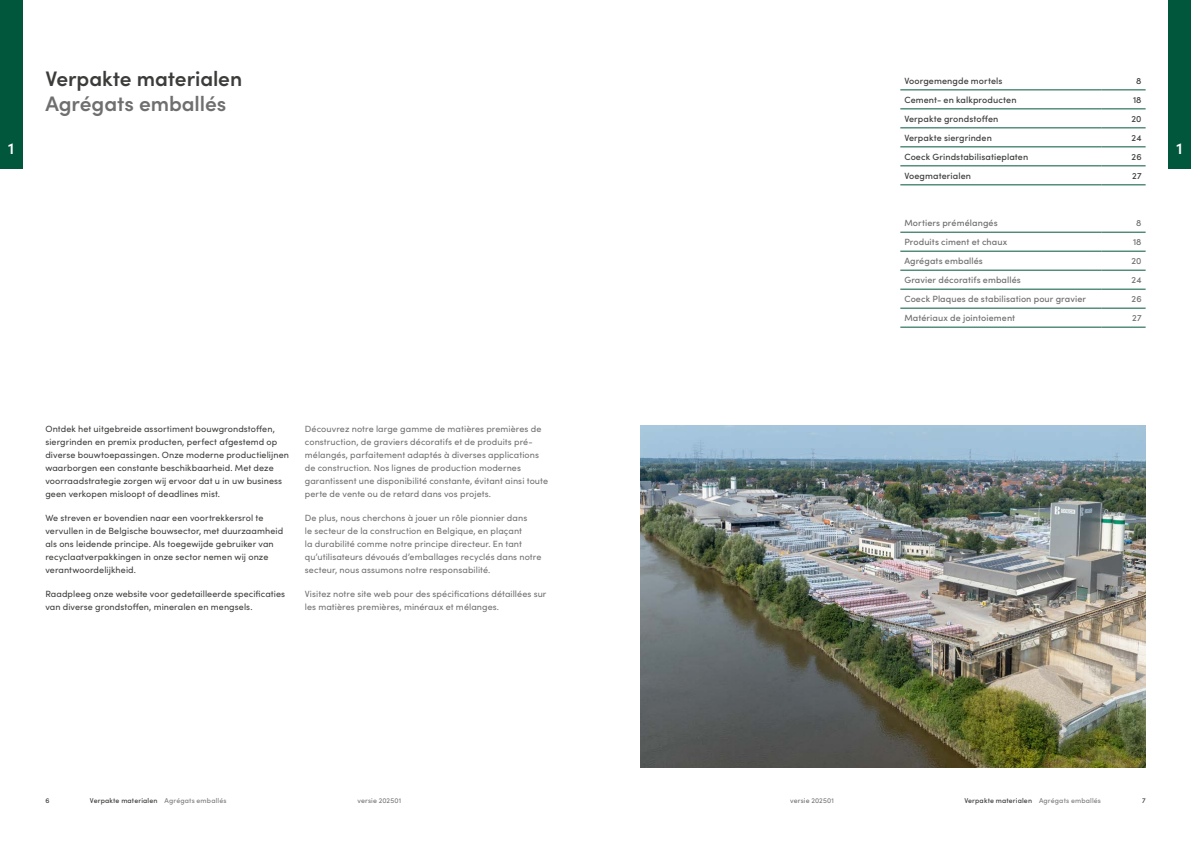
<style>
.page{position:relative;width:1191px;height:842px;background:#fff}
.page>*{position:absolute;margin:0;border:0;box-sizing:border-box;transform-origin:0 0}
.t1{font:600 21px "Sofia Pro";letter-spacing:-.005em;color:#3c3c3b}
.t2{font:600 21px "Sofia Pro";letter-spacing:-.005em;color:#706f6f}
.t3{font:600 16px "Sofia Pro";color:#fff}
.t4{font:9px/13px "Sofia Pro";letter-spacing:.01em;color:#706f6f}
.t5{font:9px/13px "Sofia Pro";letter-spacing:.01em;color:#3c3c3b}
.t6{font:500 9px "Sofia Pro";letter-spacing:.01em;color:#706f6f}
.t7{font:500 9px "Sofia Pro";letter-spacing:.01em;color:#3c3c3b}
.t8{font:500 7px "Sofia Pro";letter-spacing:.02em;color:#3c3c3b}
.t9{font:7px "Sofia Pro";letter-spacing:.02em;color:#706f6f}
.s1{color:#818080}
</style>
<div class="page">
<div style="left:0;top:0;width:23px;height:168px;background:#00573c"></div>
<div style="left:1168px;top:0;width:23px;height:168px;background:#00573c"></div>
<img style="left:641px;top:425px;width:504px;height:343px">
<hr style="left:900px;top:90px;width:201px;height:1px;background:#00573c">
<hr style="left:1101px;top:90px;width:44px;height:1px;background:#00573c">
<hr style="left:900px;top:109px;width:201px;height:1px;background:#00573c">
<hr style="left:1101px;top:109px;width:44px;height:1px;background:#00573c">
<hr style="left:900px;top:128px;width:201px;height:1px;background:#00573c">
<hr style="left:1101px;top:128px;width:44px;height:1px;background:#00573c">
<hr style="left:900px;top:147px;width:201px;height:1px;background:#00573c">
<hr style="left:1101px;top:147px;width:44px;height:1px;background:#00573c">
<hr style="left:900px;top:166px;width:201px;height:1px;background:#00573c">
<hr style="left:1101px;top:166px;width:44px;height:1px;background:#00573c">
<hr style="left:900px;top:185px;width:201px;height:1px;background:#00573c">
<hr style="left:1101px;top:185px;width:44px;height:1px;background:#00573c">
<hr style="left:900px;top:232px;width:201px;height:1px;background:#00573c">
<hr style="left:1101px;top:232px;width:44px;height:1px;background:#00573c">
<hr style="left:900px;top:251px;width:201px;height:1px;background:#00573c">
<hr style="left:1101px;top:251px;width:44px;height:1px;background:#00573c">
<hr style="left:900px;top:270px;width:201px;height:1px;background:#00573c">
<hr style="left:1101px;top:270px;width:44px;height:1px;background:#00573c">
<hr style="left:900px;top:289px;width:201px;height:1px;background:#00573c">
<hr style="left:1101px;top:289px;width:44px;height:1px;background:#00573c">
<hr style="left:900px;top:308px;width:201px;height:1px;background:#00573c">
<hr style="left:1101px;top:308px;width:44px;height:1px;background:#00573c">
<hr style="left:900px;top:327px;width:201px;height:1px;background:#00573c">
<hr style="left:1101px;top:327px;width:44px;height:1px;background:#00573c">
<h1 class="t1" style="left:45px;top:63px;width:198px">Verpakte materialen</h1>
<h1 class="t2" style="left:45px;top:88px;width:182px">Agrégats emballés</h1>
<p class="t7" style="left:904px;top:74px;width:100px">Voorgemengde mortels</p>
<p class="t7" style="left:1136px;top:74px;width:7px">8</p>
<p class="t7" style="left:904px;top:93px;width:114px">Cement- en kalkproducten</p>
<p class="t7" style="left:1133px;top:93px;width:10px">18</p>
<p class="t7" style="left:904px;top:112px;width:96px">Verpakte grondstoffen</p>
<p class="t7" style="left:1131px;top:112px;width:12px">20</p>
<p class="t7" style="left:904px;top:131px;width:89px">Verpakte siergrinden</p>
<p class="t7" style="left:1131px;top:131px;width:11px">24</p>
<p class="t7" style="left:904px;top:150px;width:125px">Coeck Grindstabilisatieplaten</p>
<p class="t7" style="left:1131px;top:150px;width:12px">26</p>
<p class="t7" style="left:904px;top:169px;width:68px">Voegmaterialen</p>
<p class="t7" style="left:1132px;top:169px;width:11px">27</p>
<p class="t6" style="left:904px;top:216px;width:95px">Mortiers prémélangés</p>
<p class="t6" style="left:1136px;top:216px;width:7px">8</p>
<p class="t6" style="left:904px;top:235px;width:104px">Produits ciment et chaux</p>
<p class="t6" style="left:1133px;top:235px;width:10px">18</p>
<p class="t6" style="left:904px;top:254px;width:80px">Agrégats emballés</p>
<p class="t6" style="left:1131px;top:254px;width:12px">20</p>
<p class="t6" style="left:904px;top:273px;width:118px">Gravier décoratifs emballés</p>
<p class="t6" style="left:1131px;top:273px;width:11px">24</p>
<p class="t6" style="left:904px;top:292px;width:183px">Coeck Plaques de stabilisation pour gravier</p>
<p class="t6" style="left:1131px;top:292px;width:12px">26</p>
<p class="t6" style="left:904px;top:311px;width:112px">Matériaux de jointoiement</p>
<p class="t6" style="left:1132px;top:311px;width:11px">27</p>
<h2 class="t3" style="left:8px;top:137px;width:8px">1</h2>
<h2 class="t3" style="left:1176px;top:137px;width:8px">1</h2>
<p class="t5" style="left:45px;top:422px;width:245px">Ontdek het uitgebreide assortiment bouwgrondstoffen, siergrinden en premix producten, perfect afgestemd op diverse bouwtoepassingen. Onze moderne productielijnen waarborgen een constante beschikbaarheid. Met deze voorraadstrategie zorgen wij ervoor dat u in uw business geen verkopen misloopt of deadlines mist.</p>
<p class="t5" style="left:45px;top:511px;width:239px">We streven er bovendien naar een voortrekkersrol te vervullen in de Belgische bouwsector, met duurzaamheid als ons leidende principe. Als toegewijde gebruiker van recyclaatverpakkingen in onze sector nemen wij onze verantwoordelijkheid.</p>
<p class="t5" style="left:45px;top:587px;width:241px">Raadpleeg onze website voor gedetailleerde specificaties van diverse grondstoffen, mineralen en mengsels.</p>
<p class="t4" style="left:305px;top:421px;width:245px">Découvrez notre large gamme de matières premières de construction, de graviers décoratifs et de produits pré&shy;mélangés, parfaitement adaptés à diverses applications de construction. Nos lignes de production modernes garantissent une disponibilité constante, évitant ainsi toute perte de vente ou de retard dans vos projets.</p>
<p class="t4" style="left:305px;top:511px;width:238px">De plus, nous cherchons à jouer un rôle pionnier dans<br>le secteur de la construction en Belgique, en plaçant<br>la durabilité comme notre principe directeur. En tant qu’utilisateurs dévoués d’emballages recyclés dans notre secteur, nous assumons notre responsabilité.</p>
<p class="t4" style="left:305px;top:587px;width:243px">Visitez notre site web pour des spécifications détaillées sur les matières premières, minéraux et mélanges.</p>
<p class="t8" style="left:45px;top:795px;width:6px">6</p>
<p class="t8" style="left:90px;top:795px;width:138px">Verpakte materialen <span class="s1">Agrégats emballés</span></p>
<p class="t9" style="left:357px;top:795px;width:45px">versie 202501</p>
<p class="t9" style="left:790px;top:795px;width:45px">versie 202501</p>
<p class="t8" style="left:964px;top:795px;width:138px">Verpakte materialen <span class="s1">Agrégats emballés</span></p>
<p class="t8" style="left:1142px;top:795px;width:5px">7</p>
</div>
